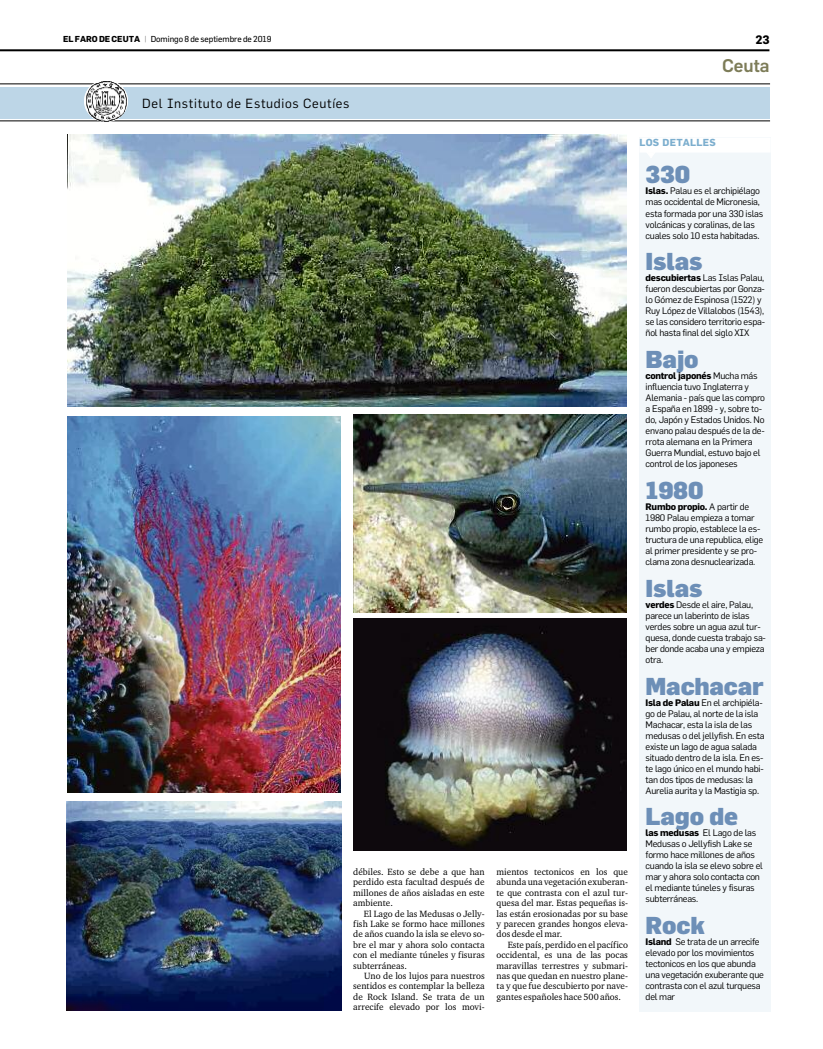
<style>
.page{position:relative;width:823px;height:1049px;background:#fff}
.page>*{position:absolute;margin:0;border:0;box-sizing:border-box;transform-origin:0 0}
.t1{font:900 24px "Flama";letter-spacing:-.005em;color:#6d8fb7}
.t2{font:500 18px "Flama";letter-spacing:-.005em;color:#7d7c58}
.t3{font:13px "Flama";letter-spacing:.05em;color:#000}
.t4{font:700 12px "Flama";color:#000}
.t5{font:700 10px "Flama";letter-spacing:.02em;color:#7caece}
.t6{font:9.3px/11px "Flama";letter-spacing:-.025em;color:#000}
.t7{font:9.3px/10.4px "Charter ITC";letter-spacing:.005em;color:#000;text-align:justify}
.t8{font:8.5px "Flama Basic";letter-spacing:-.005em;color:#000}
.s1{font-family:"Flama";font-weight:700}
.s2{font-family:"Flama";font-weight:200}
.s3{font-weight:700}
</style>
<div class="page">
<hr style="left:0;top:49px;width:769px;height:2px;background:#000">
<hr style="left:0;top:84px;width:769px;height:1px;background:#000">
<hr style="left:0;top:121px;width:769px;height:1px;background:#000">
<div style="left:0;top:87px;width:769px;height:31px;background:#bdd6e7"></div>
<img style="left:84px;top:80px;width:44px;height:42px;border-radius:50%">
<img style="left:353px;top:415px;width:273px;height:197px">
<div style="left:639px;top:138px;width:131px;height:874px;background:#f2f7fa"></div>
<div style="left:639px;top:138px;width:131px;height:15px;background:#fff"></div>
<img style="left:67px;top:135px;width:559px;height:271px">
<img style="left:67px;top:417px;width:273px;height:375px">
<img style="left:353px;top:618px;width:273px;height:232px">
<img style="left:67px;top:802px;width:275px;height:209px">
<p class="t8" style="left:63px;top:35px;width:210px"><span class="s1">ELFARODECEUTA</span> <span class="s2">|</span> Domingo 8 de septiembre de 2019</p>
<p class="t4" style="left:754px;top:34px;width:16px">23</p>
<h2 class="t2" style="left:721px;top:57px;width:49px">Ceuta</h2>
<h3 class="t3" style="left:142px;top:97px;width:209px">Del Instituto de Estudios Ceutíes</h3>
<p class="t7" style="left:353px;top:866px;width:133px">débiles. Esto se debe a que han perdido esta facultad después de millones de años aisladas en este ambiente.</p>
<p class="t7" style="left:353px;top:908px;width:133px;text-indent:11px">El Lago de las Medusas o Jelly&shy;fish Lake se formo hace millones de años cuando la isla se elevo so&shy;bre el mar y ahora solo contacta con el mediante túneles y fisuras subterráneas.</p>
<p class="t7" style="left:353px;top:970px;width:133px;text-indent:11px">Uno de los lujos para nuestros sentidos es contemplar la belleza de Rock Island. Se trata de un arrecife elevado por los movi-</p>
<p class="t7" style="left:496px;top:866px;width:133px">mientos tectonicos en los que abunda una vegetación exuberan&shy;te que contrasta con el azul tur&shy;quesa del mar. Estas pequeñas is&shy;las están erosionadas por su base y parecen grandes hongos eleva&shy;dos desde el mar.</p>
<p class="t7" style="left:496px;top:939px;width:133px;text-indent:11px">Este país, perdido en el pacífico occidental, es una de las pocas maravillas terrestres y submari&shy;nas que quedan en nuestro plane&shy;ta y que fue descubierto por nave&shy;gantes españoles hace 500 años.</p>
<p class="t5" style="left:639px;top:138px;width:78px">LOS DETALLES</p>
<h1 class="t1" style="left:645px;top:164px;width:46px">330</h1>
<p class="t6" style="left:645px;top:186px;width:119px"><span class="s3">Islas.</span> Palau es el archipiélago mas occidental de Micronesia, esta formada por una 330 islas volcánicas y coralinas, de las cuales solo 10 esta habitadas.</p>
<h1 class="t1" style="left:645px;top:251px;width:58px">Islas</h1>
<p class="t6" style="left:645px;top:273px;width:121px"><span class="s3">descubiertas</span> Las Islas Palau, fueron descubiertas por Gonza&shy;lo Gómez de Espinosa (1522) y<br>Ruy López de Villalobos (1543), se las considero territorio espa&shy;ñol hasta final del siglo XIX</p>
<h1 class="t1" style="left:645px;top:348px;width:55px">Bajo</h1>
<p class="t6" style="left:645px;top:371px;width:121px"><span class="s3">control japonés</span> Mucha más influencia tuvo Inglaterra y<br>Alemania - país que las compro a España en 1899 - y, sobre to&shy;do, Japón y Estados Unidos. No envano palau después de la de&shy;rrota alemana en la Primera<br>Guerra Mundial, estuvo bajo el control de los japoneses</p>
<h1 class="t1" style="left:645px;top:479px;width:59px">1980</h1>
<p class="t6" style="left:645px;top:501px;width:119px"><span class="s3">Rumbo propio.</span> A partir de<br>1980 Palau empieza a tomar rumbo propio, establece la es&shy;tructura de una republica, elige al primer presidente y se pro&shy;clama zona desnuclearizada.</p>
<h1 class="t1" style="left:645px;top:577px;width:58px">Islas</h1>
<p class="t6" style="left:645px;top:599px;width:122px"><span class="s3">verdes</span> Desde el aire, Palau, parece un laberinto de islas verdes sobre un agua azul tur&shy;quesa, donde cuesta trabajo sa&shy;ber donde acaba una y empieza otra.</p>
<h1 class="t1" style="left:645px;top:675px;width:119px">Machacar</h1>
<p class="t6" style="left:645px;top:697px;width:120px"><span class="s3">Isla de Palau</span> En el archipiéla&shy;go de Palau, al norte de la isla<br>Machacar, esta la isla de las medusas o del jellyfish. En esta existe un lago de agua salada situado dentro de la isla. En es&shy;te lago único en el mundo habi&shy;tan dos tipos de medusas: la<br>Aurelia aurita y la Mastigia sp.</p>
<h1 class="t1" style="left:645px;top:806px;width:94px">Lago de</h1>
<p class="t6" style="left:645px;top:828px;width:119px"><span class="s3">las medusas</span> El Lago de las<br>Medusas o Jellyfish Lake se formo hace millones de años cuando la isla se elevo sobre el mar y ahora solo contacta con el mediante túneles y fisuras subterráneas.</p>
<h1 class="t1" style="left:645px;top:914px;width:61px">Rock</h1>
<p class="t6" style="left:645px;top:937px;width:120px"><span class="s3">Island</span> Se trata de un arrecife elevado por los movimientos tectonicos en los que abunda una vegetación exuberante que contrasta con el azul turquesa del mar</p>
</div>
